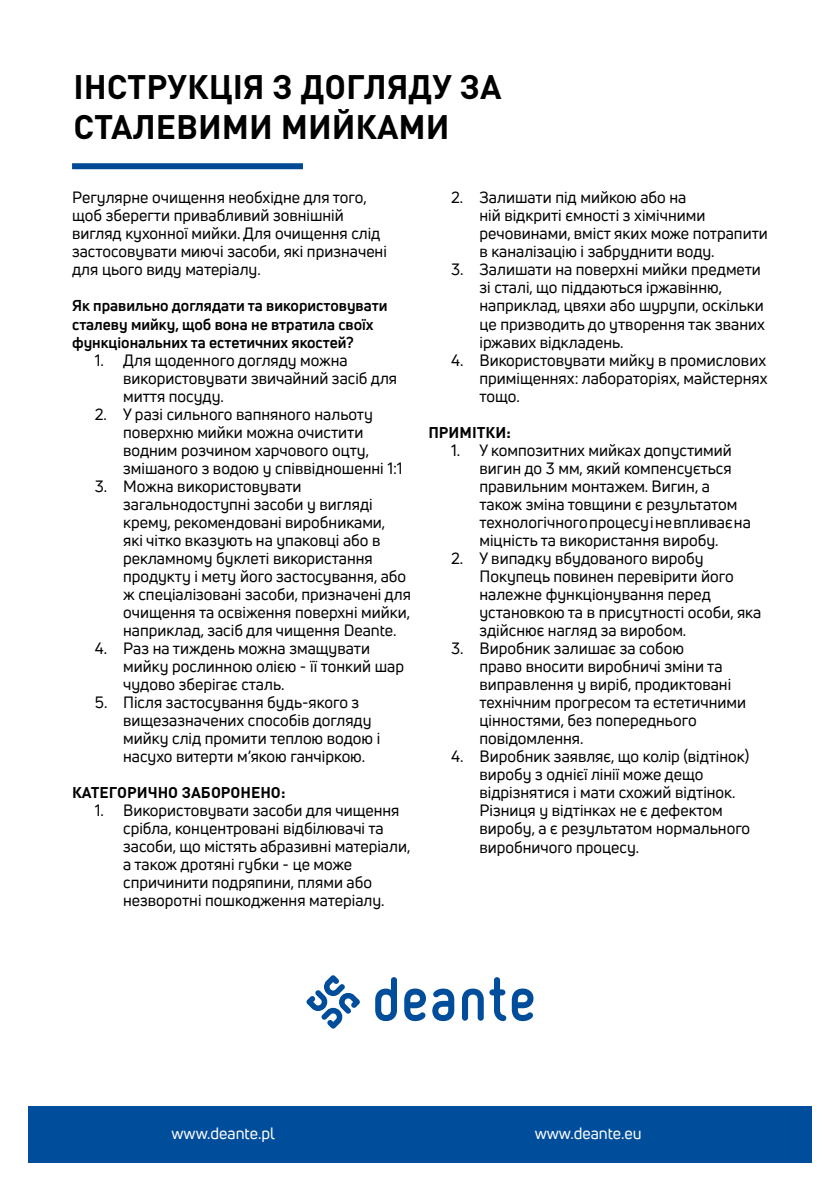
<style>
.page{position:relative;width:840px;height:1191px;background:#fff}
.page>*{position:absolute;margin:0;border:0;box-sizing:border-box;transform-origin:0 0}
.t1{font:700 33.6px/40.4px "DIN Pro";color:#000}
.t2{font:16px/18px "Uni Neue";color:#000}
.t3{font:16px "Uni Neue";color:#fff}
.t4{font:700 15.4px/18px "Uni Neue";color:#000}
.t5{font:700 15.4px "DIN Pro";color:#000}
</style>
<div class="page">
<div style="left:28px;top:1106px;width:783px;height:56px;background:#004e9b"></div>
<svg style="left:306px;top:975px;width:53px;height:53px"></svg>
<svg style="left:375px;top:977px;width:22px;height:44px"></svg>
<svg style="left:462px;top:988px;width:21px;height:32px"></svg>
<svg style="left:404px;top:988px;width:22px;height:33px"></svg>
<svg style="left:432px;top:988px;width:22px;height:33px"></svg>
<svg style="left:489px;top:977px;width:44px;height:44px"></svg>
<div style="left:72px;top:163px;width:231px;height:6px;background:#004994"></div>
<h1 class="t1" style="left:73px;top:65px;width:429px">ІНСТРУКЦІЯ З ДОГЛЯДУ ЗА<br>СТАЛЕВИМИ МИЙКАМИ</h1>
<p class="t2" style="left:72px;top:189px;width:316px">Регулярне очищення необхідне для того, щоб зберегти привабливий зовнішній вигляд кухонної мийки. Для очищення слід застосовувати миючі засоби, які призначені для цього виду матеріалу.</p>
<p class="t4" style="left:72px;top:297px;width:317px">Як правильно доглядати та використовувати сталеву мийку, щоб вона не втратила своїх функціональних та естетичних якостей?</p>
<p class="t2" style="left:123px;top:351px;width:275px;text-indent:-28px">1. Для щоденного догляду можна використовувати звичайний засіб для миття посуду.</p>
<p class="t2" style="left:123px;top:405px;width:281px;text-indent:-28px">2. У разі сильного вапняного нальоту поверхню мийки можна очистити водним розчином харчового оцту, змішаного з водою у співвідношенні 1:1</p>
<p class="t2" style="left:123px;top:477px;width:289px;text-indent:-28px">3. Можна використовувати загальнодоступні засоби у вигляді крему, рекомендовані виробниками,<br>які чітко вказують на упаковці або в рекламному буклеті використання продукту і мету його застосування, або ж спеціалізовані засоби, призначені для очищення та освіження поверхні мийки, наприклад, засіб для чищення Deante.</p>
<p class="t2" style="left:123px;top:639px;width:282px;text-indent:-28px">4. Раз на тиждень можна змащувати мийку рослинною олією - її тонкий шар чудово зберігає сталь.</p>
<p class="t2" style="left:123px;top:693px;width:258px;text-indent:-28px">5. Після застосування будь-якого з вищезазначених способів догляду мийку слід промити теплою водою і насухо витерти м’якою ганчіркою.</p>
<p class="t5" style="left:72px;top:781px;width:215px">КАТЕГОРИЧНО ЗАБОРОНЕНО:</p>
<p class="t2" style="left:123px;top:801px;width:289px;text-indent:-28px">1. Використовувати засоби для чищення срібла, концентровані відбілювачі та засоби, що містять абразивні матеріали, а також дротяні губки - це може спричинити подряпини, плями або незворотні пошкодження матеріалу.</p>
<p class="t2" style="left:479px;top:189px;width:290px;text-indent:-28px">2. Залишати під мийкою або на<br>ній відкриті ємності з хімічними речовинами, вміст яких може потрапити в каналізацію і забруднити воду.</p>
<p class="t2" style="left:479px;top:261px;width:287px;text-indent:-28px">3. Залишати на поверхні мийки предмети зі сталі, що піддаються іржавінню, наприклад, цвяхи або шурупи, оскільки це призводить до утворення так званих іржавих відкладень.</p>
<p class="t2" style="left:479px;top:351px;width:289px;text-align:justify;text-indent:-28px">4. Використовувати мийку в промислових приміщеннях: лабораторіях, майстернях тощо.</p>
<p class="t5" style="left:428px;top:421px;width:84px">ПРИМІТКИ:</p>
<p class="t2" style="left:479px;top:441px;width:273px;text-indent:-28px">1. У композитних мийках допустимий вигин до 3 мм, який компенсується правильним монтажем. Вигин, а також зміна товщини є результатом технологічного процесу і не впливає на міцність та використання виробу.</p>
<p class="t2" style="left:479px;top:549px;width:283px;text-indent:-28px">2. У випадку вбудованого виробу<br>Покупець повинен перевірити його належне функціонування перед установкою та в присутності особи, яка здійснює нагляд за виробом.</p>
<p class="t2" style="left:479px;top:639px;width:268px;text-indent:-28px">3. Виробник залишає за собою<br>право вносити виробничі зміни та виправлення у виріб, продиктовані технічним прогресом та естетичними цінностями, без попереднього повідомлення.</p>
<p class="t2" style="left:479px;top:746px;width:272px;text-indent:-28px">4. Виробник заявляє, що колір (відтінок) виробу з однієї лінії може дещо відрізнятися і мати схожий відтінок.<br>Різниця у відтінках не є дефектом виробу, а є результатом нормального виробничого процесу.</p>
<p class="t3" style="left:171px;top:1123px;width:105px">www.deante.pl</p>
<p class="t3" style="left:534px;top:1123px;width:108px">www.deante.eu</p>
</div>
